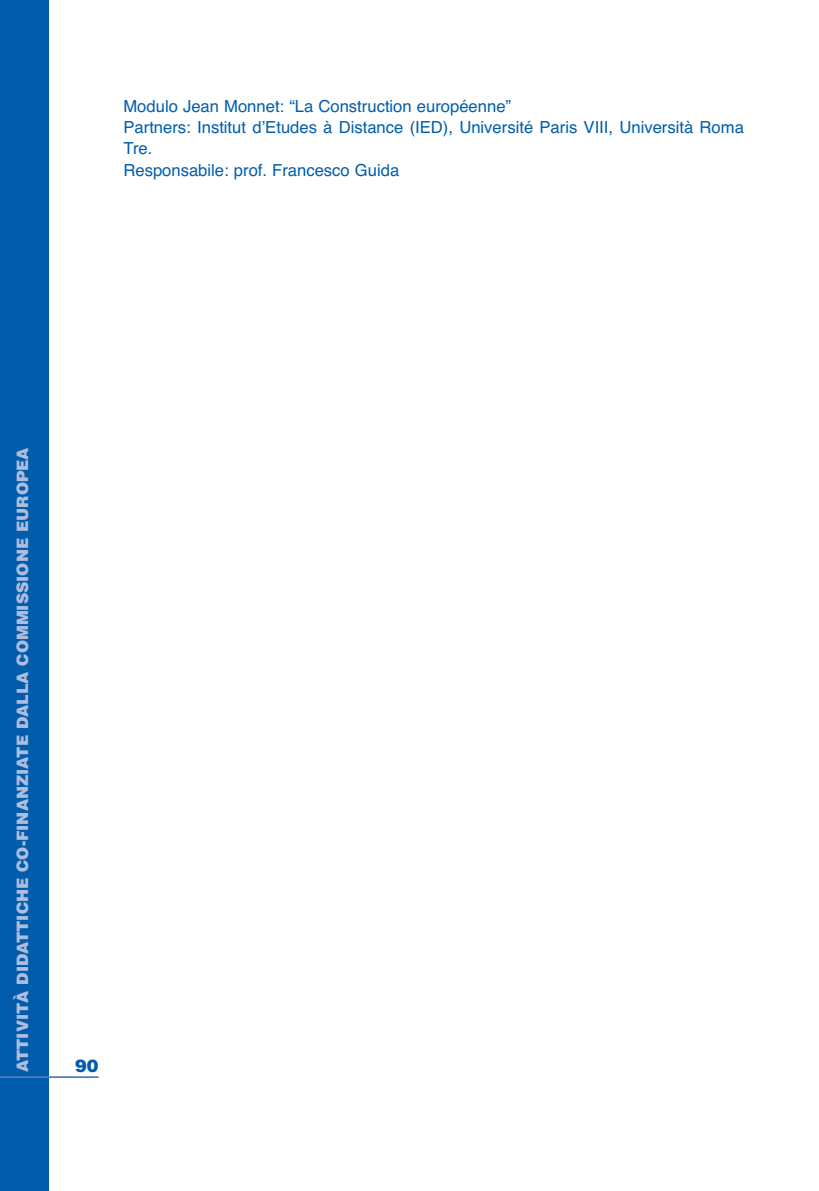
<style>
.page{position:relative;width:819px;height:1191px;background:#fff}
.page>*{position:absolute;margin:0;border:0;box-sizing:border-box;transform-origin:0 0}
.t1{font:900 17.5px "Helvetica";color:#015dab}
.t2{font:16.62px/21.3px "Helvetica";color:#015dab}
.t3{font:900 15.75px "Helvetica";color:#aebcde}
</style>
<div class="page">
<div style="left:0;top:0;width:49px;height:1191px;background:#015dab"></div>
<hr style="left:0;top:1076px;width:99px;height:2px;background:#517dbd">
<p class="t2" style="left:123px;top:97px;width:622px">Modulo Jean Monnet: “La Construction européenne”<br>Partners: Institut d’Etudes à Distance (IED), Université Paris VIII, Università Roma Tre.<br>Responsabile: prof. Francesco Guida</p>
<p class="t3" style="left:17px;top:1072px;width:626px;rotate:-90deg">ATTIVITÀ DIDATTICHE CO-FINANZIATE DALLA COMMISSIONE EUROPEA</p>
<p class="t1" style="left:75px;top:1059px;width:25px">90</p>
</div>
